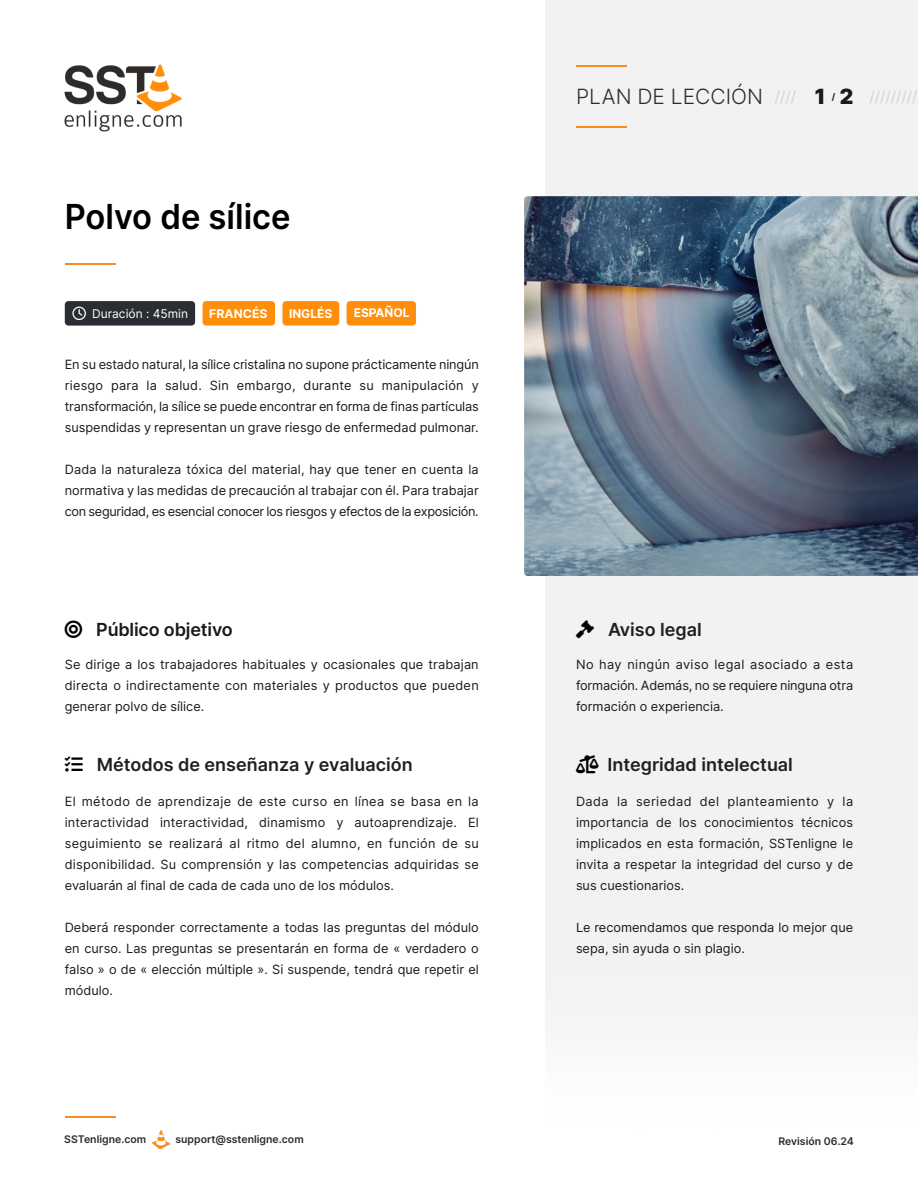
<style>
.page{position:relative;width:918px;height:1188px;background:#fff}
.page>*{position:absolute;margin:0;border:0;box-sizing:border-box;transform-origin:0 0}
.t1{font:600 34.5px "Inter";color:#000;scale:.95 1}
.t2{font:300 21px "Inter";color:#2a2d32}
.t3{font:600 18px "Inter";color:#231f20}
.t4{font:600 18px "Inter";letter-spacing:-.01em;color:#1a1a1a}
.t5{font:300 15px "Inter";color:#ccc}
.t6{font:12.75px/21px "Inter";color:#1a1a1a;text-align:justify}
.t7{font:700 12px "Inter";color:#fff}
.t8{font:12px "Inter";color:#fff}
.t9{font:600 10.5px "Inter";color:#2a2d32}
.t10{font:700 9px "Inter";color:#1a1a1a}
.s1{font-weight:900;font-size:21px;color:#1a1a1a}
.s2{color:#000}
</style>
<div class="page">
<div style="left:545px;top:0;width:373px;height:1016px;background:#f2f2f2"></div>
<img style="left:64px;top:64px;width:118px;height:68px">
<hr style="left:576px;top:65px;width:50px;height:1px;background:#f78d1e">
<hr style="left:576px;top:126px;width:50px;height:1px;background:#f78d1e">
<img style="left:152px;top:1131px;width:18px;height:17px">
<div style="left:347px;top:301px;width:69px;height:25px;background:#ff8e0c;border-radius:4px"></div>
<div style="left:203px;top:301px;width:72px;height:25px;background:#ff8e0c;border-radius:4px"></div>
<div style="left:282px;top:301px;width:57px;height:25px;background:#ff8e0c;border-radius:4px"></div>
<div style="left:65px;top:301px;width:130px;height:25px;background:#2a2d32;border-radius:4px"></div>
<svg style="left:72px;top:307px;width:14px;height:13px"></svg>
<hr style="left:65px;top:1116px;width:50px;height:1px;background:#f78d1e">
<hr style="left:65px;top:264px;width:50px;height:1px;background:#f78d1e">
<img style="left:524px;top:196px;width:394px;height:380px">
<svg style="left:576px;top:620px;width:18px;height:18px"></svg>
<svg style="left:576px;top:756px;width:23px;height:18px"></svg>
<h1 class="t1" style="left:65px;top:195px;width:239px">Polvo de sílice</h1>
<p class="t8" style="left:92px;top:306px;width:97px">Duración : 45min</p>
<p class="t7" style="left:209px;top:306px;width:60px">FRANCÉS</p>
<p class="t7" style="left:289px;top:306px;width:45px">INGLÉS</p>
<p class="t7" style="left:354px;top:306px;width:57px">ESPAÑOL</p>
<p class="t6" style="left:65px;top:354px;width:416px">En su estado natural, la sílice cristalina no supone prácticamente ningún riesgo para la salud. Sin embargo, durante su manipulación y transformación, la sílice se puede encontrar en forma de finas partículas suspendidas y representan un grave riesgo de enfermedad pulmonar.</p>
<p class="t6" style="left:65px;top:459px;width:416px">Dada la naturaleza tóxica del material, hay que tener en cuenta la normativa y las medidas de precaución al trabajar con él. Para trabajar con seguridad, es esencial conocer los riesgos y efectos de la exposición.</p>
<h2 class="t2" style="left:576px;top:84px;width:189px">PLAN DE LECCIÓN</h2>
<p class="t5" style="left:775px;top:88px;width:52px">//// <span class="s1">1</span></p>
<p class="t10" style="left:832px;top:91px;width:5px">/</p>
<p class="t5" style="left:840px;top:88px;width:79px"><span class="s1">2</span> /////////</p>
<h3 class="t4" style="left:65px;top:618px;width:170px"><span class="s2">◎</span> Público objetivo</h3>
<h3 class="t3" style="left:608px;top:618px;width:95px">Aviso legal</h3>
<p class="t6" style="left:65px;top:654px;width:415px">Se dirige a los trabajadores habituales y ocasionales que trabajan directa o indirectamente con materiales y productos que pueden generar polvo de sílice.</p>
<p class="t6" style="left:576px;top:654px;width:279px">No hay ningún aviso legal asociado a esta formación. Además, no se requiere ninguna otra formación o experiencia.</p>
<h3 class="t3" style="left:97px;top:754px;width:317px">Métodos de enseñanza y evaluación</h3>
<h3 class="t3" style="left:607px;top:754px;width:187px">Integridad intelectual</h3>
<p class="t6" style="left:65px;top:791px;width:416px">El método de aprendizaje de este curso en línea se basa en la interactividad interactividad, dinamismo y autoaprendizaje. El seguimiento se realizará al ritmo del alumno, en función de su disponibilidad. Su comprensión y las competencias adquiridas se evaluarán al final de cada de cada uno de los módulos.</p>
<p class="t6" style="left:65px;top:917px;width:416px">Deberá responder correctamente a todas las preguntas del módulo en curso. Las preguntas se presentarán en forma de « verdadero o falso » o de « elección múltiple ». Si suspende, tendrá que repetir el módulo.</p>
<p class="t6" style="left:576px;top:791px;width:279px">Dada la seriedad del planteamiento y la importancia de los conocimientos técnicos implicados en esta formación, SSTenligne le invita a respetar la integridad del curso y de sus cuestionarios.</p>
<p class="t6" style="left:576px;top:917px;width:279px">Le recomendamos que responda lo mejor que sepa, sin ayuda o sin plagio.</p>
<p class="t9" style="left:64px;top:1132px;width:83px">SSTenligne.com</p>
<p class="t9" style="left:175px;top:1132px;width:130px">support@sstenligne.com</p>
<p class="t9" style="left:778px;top:1135px;width:77px">Revisión 06.24</p>
</div>
